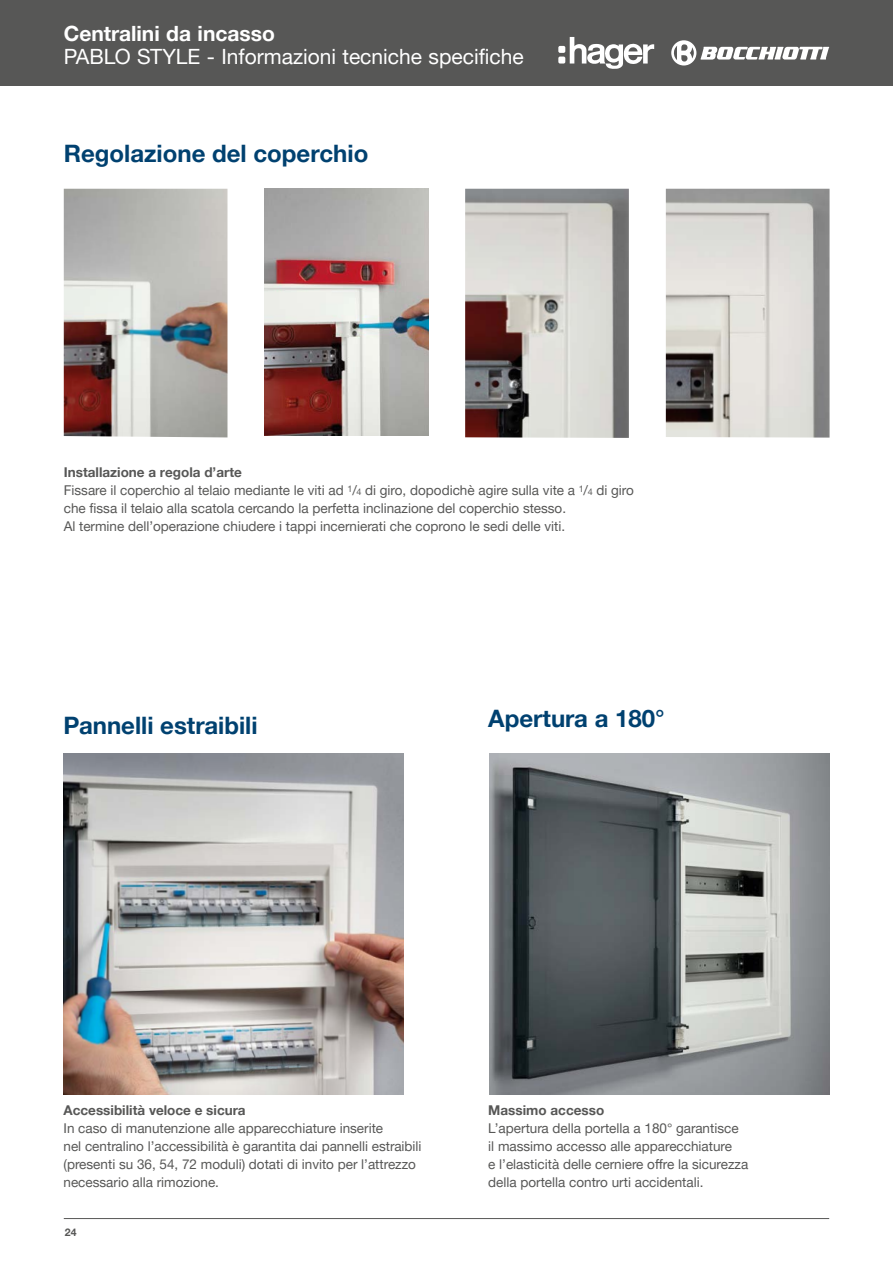
<style>
.page{position:relative;width:893px;height:1263px;background:#fff}
.page>*{position:absolute;margin:0;border:0;box-sizing:border-box;transform-origin:0 0}
.t1{font:700 24px "Helvetica Neue LTW1 G";color:#004170}
.t2{font:21px "Helvetica Neue LTW1 G";color:#fff}
.t3{font:700 21px "Helvetica Neue LTW1 G";color:#fff}
.t4{font:13.5px/18px "Helvetica Neue LTW1 G";color:#575756}
.t5{font:700 13.5px "Helvetica Neue LTW1 G";color:#575756}
.t6{font:700 10.5px "Helvetica Neue LTW1 G";color:#575756}
.s1{font-weight:700}
.s2{font-size:9px}
</style>
<div class="page">
<div style="left:0;top:0;width:893px;height:85px;background:#575756"></div>
<hr style="left:64px;top:1218px;width:765px;height:1px;background:#575756">
<svg style="left:558px;top:37px;width:96px;height:32px"></svg>
<svg style="left:671px;top:40px;width:158px;height:26px"></svg>
<img style="left:64px;top:754px;width:340px;height:340px">
<img style="left:489px;top:754px;width:340px;height:340px">
<img style="left:64px;top:189px;width:163px;height:248px">
<img style="left:465px;top:189px;width:164px;height:249px">
<img style="left:666px;top:189px;width:163px;height:249px">
<img style="left:264px;top:189px;width:164px;height:247px">
<h2 class="t3" style="left:64px;top:21px;width:213px">Centralini da incasso</h2>
<h2 class="t2" style="left:64px;top:43px;width:462px">PABLO STYLE - Informazioni tecniche specifiche</h2>
<h1 class="t1" style="left:64px;top:138px;width:306px">Regolazione del coperchio</h1>
<p class="t4" style="left:64px;top:463px;width:572px"><span class="s1">Installazione a regola d’arte<br></span>Fissare il coperchio al telaio mediante le viti ad <sup>1</sup>/<span class="s2">4</span> di giro, dopodichè agire sulla vite a <sup>1</sup>/<span class="s2">4</span> di giro che fissa il telaio alla scatola cercando la perfetta inclinazione del coperchio stesso.<br>Al termine dell’operazione chiudere i tappi incernierati che coprono le sedi delle viti.</p>
<h1 class="t1" style="left:64px;top:711px;width:195px">Pannelli estraibili</h1>
<h1 class="t1" style="left:488px;top:703px;width:178px">Apertura a 180°</h1>
<p class="t5" style="left:64px;top:1102px;width:183px">Accessibilità veloce e sicura</p>
<p class="t4" style="left:64px;top:1119px;width:360px">In caso di manutenzione alle apparecchiature inserite<br>nel centralino l’accessibilità è garantita dai pannelli estraibili (presenti su 36, 54, 72 moduli) dotati di invito per l’attrezzo necessario alla rimozione.</p>
<p class="t6" style="left:65px;top:1226px;width:13px">24</p>
<p class="t5" style="left:488px;top:1102px;width:117px">Massimo accesso</p>
<p class="t4" style="left:488px;top:1119px;width:261px">L’apertura della portella a 180° garantisce<br>il massimo accesso alle apparecchiature<br>e l’elasticità delle cerniere offre la sicurezza della portella contro urti accidentali.</p>
</div>
